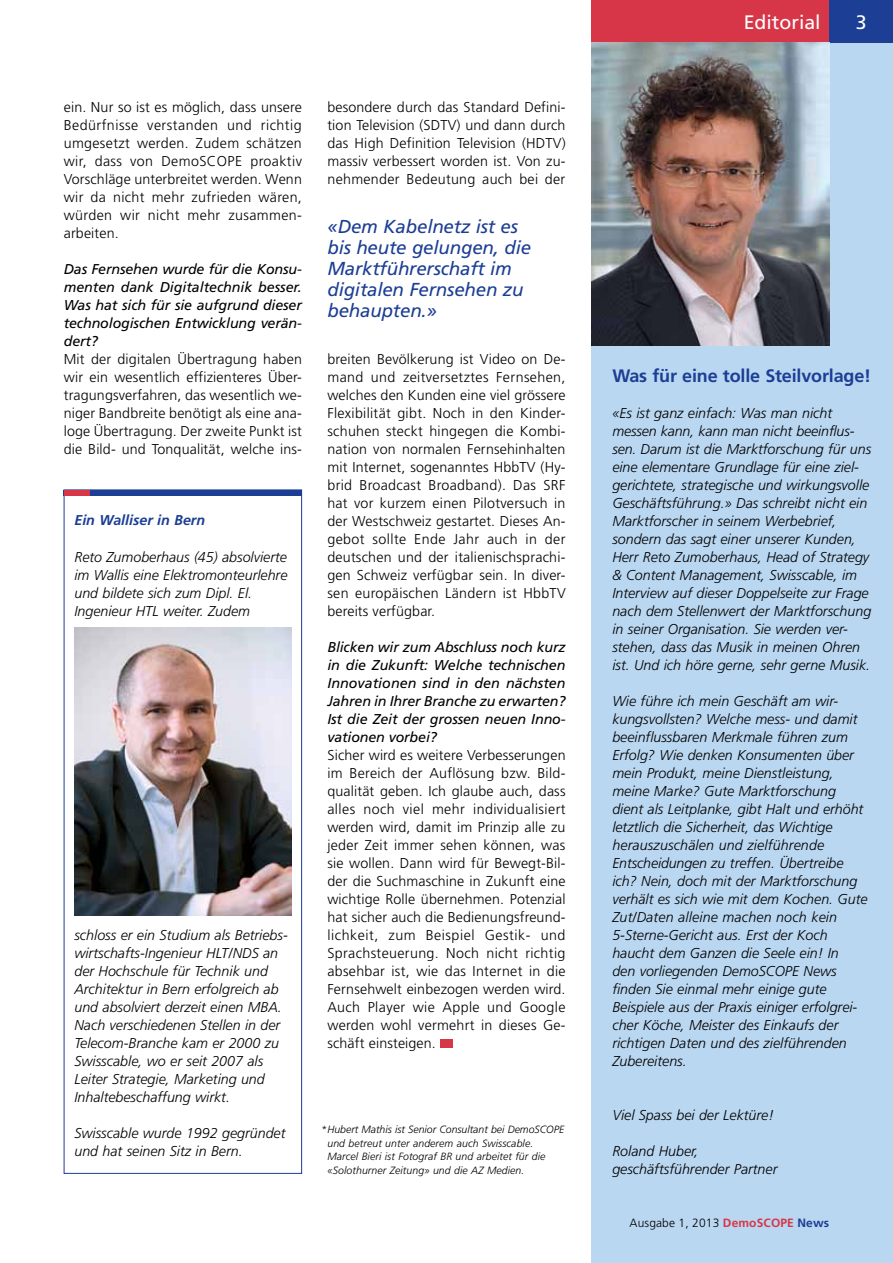
<style>
.page{position:relative;width:893px;height:1263px;background:#fff}
.page>*{position:absolute;margin:0;border:0;box-sizing:border-box;transform-origin:0 0}
.t1{font:19.5px "Frutiger LT Std";color:#fff}
.t2{font:italic 18.75px/21px "Frutiger LT Std";letter-spacing:-.01em;color:#1c3e94}
.t3{font:700 18px "Frutiger LT Std";letter-spacing:-.01em;color:#1c3e94}
.t4{font:italic 300 14.25px/18px "Frutiger LT Std";color:#000}
.t5{font:300 14.25px/18px "Frutiger LT Std";letter-spacing:.02em;color:#000;text-align:justify}
.t6{font:italic 14.25px/18px "Frutiger LT Std";letter-spacing:-.01em;color:#000;text-align:justify}
.t7{font:italic 700 14.25px "Frutiger LT Std";color:#1c3e94}
.t8{font:300 12px "Frutiger LT Std";letter-spacing:.01em;color:#000}
.t9{font:italic 300 10.5px/13.5px "Frutiger LT Std";letter-spacing:.01em;color:#000}
.s1{font-weight:700;color:#d73648}
.s2{font-weight:700;color:#1c3e94}
</style>
<div class="page">
<div style="left:591px;top:40px;width:302px;height:1223px;background:#bad7f1"></div>
<div style="left:591px;top:0;width:238px;height:43px;background:#d73648"></div>
<div style="left:829px;top:0;width:64px;height:43px;background:#1c3e94"></div>
<img style="left:74px;top:628px;width:217px;height:288px">
<div style="left:64px;top:490px;width:238px;height:5px;background:#1c3e94"></div>
<div style="left:64px;top:490px;width:25px;height:5px;background:#d73648"></div>
<div style="left:440px;top:1039px;width:13px;height:9px;background:#d73648"></div>
<img style="left:591px;top:43px;width:238px;height:303px">
<p class="t5" style="left:64px;top:98px;width:240px">ein. Nur so ist es möglich, dass unsere Bedürfnisse verstanden und richtig umgesetzt werden. Zudem schätzen wir, dass von DemoSCOPE proaktiv Vorschläge unterbreitet werden. Wenn wir da nicht mehr zufrieden wären, würden wir nicht mehr zusammen&shy;arbeiten.</p>
<p class="t6" style="left:64px;top:260px;width:240px">Das Fernsehen wurde für die Konsu&shy;menten dank Digitaltechnik besser.<br>Was hat sich für sie aufgrund dieser technologischen Entwicklung verän&shy;dert?</p>
<p class="t5" style="left:64px;top:350px;width:240px">Mit der digitalen Übertragung haben wir ein wesentlich effizienteres Über&shy;tragungsverfahren, das wesentlich we&shy;niger Bandbreite benötigt als eine ana&shy;loge Übertragung. Der zweite Punkt ist die Bild- und Tonqualität, welche ins-</p>
<p class="t7" style="left:74px;top:512px;width:132px">Ein Walliser in Bern</p>
<p class="t4" style="left:74px;top:548px;width:215px">Reto Zumoberhaus (45) absolvierte im Wallis eine Elektromonteurlehre und bildete sich zum Dipl. El.<br>Ingenieur HTL weiter. Zudem</p>
<p class="t4" style="left:74px;top:926px;width:215px">schloss er ein Studium als Betriebs&shy;wirtschafts-- Ingenieur HLT/NDS an der Hochschule für Technik und Architektur in Bern erfolgreich ab und absolviert derzeit einen MBA.<br>Nach verschiedenen Stellen in der Telecom-Branche kam er 2000 zu Swisscable, wo er seit 2007 als Leiter Strategie, Marketing und Inhaltebeschaffung wirkt.</p>
<p class="t4" style="left:74px;top:1124px;width:213px">Swisscable wurde 1992 gegründet und hat seinen Sitz in Bern.</p>
<p class="t5" style="left:327px;top:98px;width:240px">besondere durch das Standard Defini&shy;tion Television (SDTV) und dann durch das High Definition Television (HDTV) massiv verbessert worden ist. Von zu&shy;nehmender Bedeutung auch bei der</p>
<h2 class="t2" style="left:327px;top:216px;width:205px">«Dem Kabelnetz ist es bis heute gelungen, die<br>Marktführerschaft im digitalen Fernsehen zu behaupten.»</h2>
<p class="t5" style="left:327px;top:350px;width:240px">breiten Bevölkerung ist Video on De&shy;mand und zeitversetztes Fernsehen, welches den Kunden eine viel grössere Flexibilität gibt. Noch in den Kinder&shy;schuhen steckt hingegen die Kombi&shy;nation von normalen Fernsehinhalten mit Internet, sogenanntes HbbTV (Hy&shy;brid Broadcast Broadband). Das SRF hat vor kurzem einen Pilotversuch in der Westschweiz gestartet. Dieses An&shy;gebot sollte Ende Jahr auch in der deutschen und der italienischsprachi&shy;gen Schweiz verfügbar sein. In diver&shy;sen europäischen Ländern ist HbbTV bereits verfügbar.</p>
<p class="t6" style="left:327px;top:638px;width:240px">Blicken wir zum Abschluss noch kurz in die Zukunft: Welche technischen Innovationen sind in den nächsten Jahren in Ihrer Branche zu erwarten?<br>Ist die Zeit der grossen neuen Inno&shy;vationen vorbei?</p>
<p class="t5" style="left:327px;top:746px;width:240px">Sicher wird es weitere Verbesserungen im Bereich der Auflösung bzw. Bild&shy;qualität geben. Ich glaube auch, dass alles noch viel mehr individualisiert werden wird, damit im Prinzip alle zu jeder Zeit immer sehen können, was sie wollen. Dann wird für Bewegt-Bil&shy;der die Suchmaschine in Zukunft eine wichtige Rolle übernehmen. Potenzial hat sicher auch die Bedienungsfreund&shy;lichkeit, zum Beispiel Gestik- und Sprachsteuerung. Noch nicht richtig absehbar ist, wie das Internet in die Fernsehwelt einbezogen werden wird.<br>Auch Player wie Apple und Google werden wohl vermehrt in dieses Ge&shy;schäft einsteigen.</p>
<p class="t9" style="left:327px;top:1123px;width:238px;text-indent:-6px">*Hubert Mathis ist Senior Consultant bei DemoSCOPE und betreut unter anderem auch Swisscable.<br>Marcel Bieri ist Fotograf BR und arbeitet für die «Solothurner Zeitung» und die AZ Medien.</p>
<h1 class="t1" style="left:744px;top:10px;width:78px">Editorial</h1>
<h1 class="t1" style="left:856px;top:10px;width:12px">3</h1>
<p class="t3" style="left:612px;top:365px;width:260px">Was für eine tolle Steilvorlage!</p>
<p class="t4" style="left:612px;top:404px;width:261px">«Es ist ganz einfach: Was man nicht messen kann, kann man nicht beeinflus&shy;sen. Darum ist die Marktforschung für uns eine elementare Grundlage für eine ziel&shy;gerichtete, strategische und wirkungsvolle Geschäftsführung.» Das schreibt nicht ein Marktforscher in seinem Werbebrief, sondern das sagt einer unserer Kunden, Herr Reto Zumoberhaus, Head of Strategy &amp; Content Management, Swisscable, im Interview auf dieser Doppelseite zur Frage nach dem Stellenwert der Marktforschung in seiner Organisation. Sie werden ver&shy;stehen, dass das Musik in meinen Ohren ist. Und ich höre gerne, sehr gerne Musik.</p>
<p class="t4" style="left:612px;top:692px;width:257px">Wie führe ich mein Geschäft am wir&shy;kungsvollsten? Welche mess- und damit beeinflussbaren Merkmale führen zum Erfolg? Wie denken Konsumenten über mein Produkt, meine Dienstleistung, meine Marke? Gute Marktforschung dient als Leitplanke, gibt Halt und erhöht letztlich die Sicherheit, das Wichtige herauszuschälen und zielführende Entscheidungen zu treffen. Übertreibe ich? Nein, doch mit der Marktforschung verhält es sich wie mit dem Kochen. Gute Zut/Daten alleine machen noch kein 5-Sterne-Gericht aus. Erst der Koch haucht dem Ganzen die Seele ein! In<br>den vorliegenden DemoSCOPE News finden Sie einmal mehr einige gute Beispiele aus der Praxis einiger erfolgrei&shy;cher Köche, Meister des Einkaufs der richtigen Daten und des zielführenden Zubereitens.</p>
<p class="t4" style="left:612px;top:1106px;width:163px">Viel Spass bei der Lektüre!</p>
<p class="t4" style="left:612px;top:1142px;width:167px">Roland Huber, geschäftsführender Partner</p>
<p class="t8" style="left:630px;top:1216px;width:201px">Ausgabe 1, 2013 <span class="s1">DemoSCOPE</span> <span class="s2">News</span></p>
</div>
